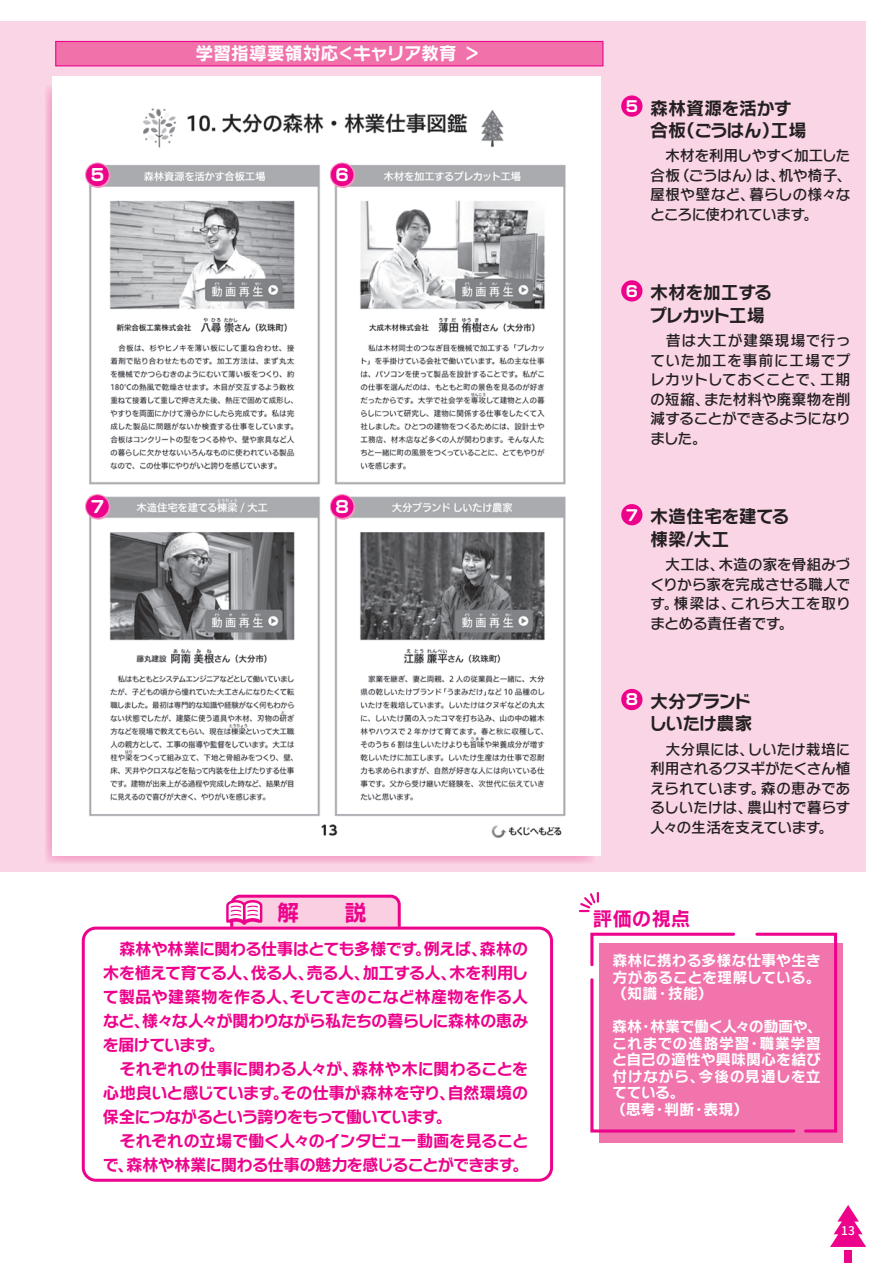
<style>
.page{position:relative;width:893px;height:1263px;background:#fff}
.page>*{position:absolute;margin:0;border:0;box-sizing:border-box;transform-origin:0 0}
.t1{font:22.5px "Rodin NTLG Pro B";color:#ed028c}
.t2{font:19.5px "Rodin NTLG Pro B";color:#ed028c}
.t3{font:18px "Rodin NTLG Pro B";letter-spacing:-.04em;color:#231f20}
.t4{font:18px "Rodin NTLG Pro B";letter-spacing:-.015em;color:#fff}
.t5{font:18px "Rodin NTLG Pro B";letter-spacing:-.02em;color:#231f20}
.t6{font:18px "Rodin NTLG Pro B";letter-spacing:-.085em;color:#231f20}
.t7{font:16.5px/24px "Rodin NTLG Pro B";letter-spacing:-.05em;color:#ed028c;text-align:justify}
.t8{font:700 16.5px "Soft Go Std";color:#fff}
.t9{font:15px/19.5px "Rodin NTLG Pro DB";letter-spacing:-.03em;color:#231f20;text-align:justify}
.t10{font:15px/16.5px "Rodin NTLG Pro B";color:#fff;text-align:justify}
.t11{font:700 15px "Soft Go Std";color:#fff}
.t12{font:500 12px "Source Han Sans JP";color:#fff}
</style>
<div class="page">
<div style="left:0;top:21px;width:865px;height:851px;background:#fad5e5"></div>
<div style="left:600px;top:943px;width:243px;height:200px;background:#f174ad"></div>
<svg style="left:590px;top:932px;width:248px;height:202px"></svg>
<svg style="left:578px;top:891px;width:21px;height:22px"></svg>
<div style="left:45px;top:85px;width:549px;height:778px;background:linear-gradient(to right,#f6b2d1,#f6b4d1)"></div>
<img style="left:52px;top:77px;width:548px;height:779px">
<div style="left:55px;top:41px;width:548px;height:25px;background:#f171ab;border:1px solid #ed028c"></div>
<svg style="left:226px;top:894px;width:175px;height:32px;background:#f7afd4"></svg>
<div style="left:82px;top:926px;width:471px;height:256px;border:3px solid #ed028c;border-radius:13px"></div>
<div style="left:621px;top:95px;width:21px;height:22px;background:#ed028c;border-radius:50%"></div>
<div style="left:621px;top:280px;width:21px;height:21px;background:#ed028c;border-radius:50%"></div>
<div style="left:621px;top:504px;width:21px;height:21px;background:#ed028c;border-radius:50%"></div>
<div style="left:621px;top:689px;width:21px;height:21px;background:#ed028c;border-radius:50%"></div>
<div style="left:86px;top:164px;width:24px;height:23px;background:#f499c2;border-radius:50%"></div>
<div style="left:86px;top:163px;width:25px;height:25px;border:1px solid #f499c2;border-radius:50%"></div>
<div style="left:86px;top:163px;width:23px;height:24px;background:#ed028c;border-radius:50%"></div>
<div style="left:85px;top:162px;width:25px;height:25px;border:1px solid #f499c2;border-radius:50%"></div>
<div style="left:86px;top:495px;width:24px;height:24px;background:#f499c2;border-radius:50%"></div>
<div style="left:86px;top:495px;width:25px;height:25px;border:1px solid #f499c2;border-radius:50%"></div>
<div style="left:86px;top:495px;width:23px;height:23px;background:#ed028c;border-radius:50%"></div>
<div style="left:85px;top:494px;width:25px;height:25px;border:1px solid #f499c2;border-radius:50%"></div>
<div style="left:331px;top:164px;width:24px;height:23px;background:#f499c2;border-radius:50%"></div>
<div style="left:331px;top:163px;width:24px;height:25px;border:1px solid #f499c2;border-radius:50%"></div>
<div style="left:330px;top:163px;width:24px;height:24px;background:#ed028c;border-radius:50%"></div>
<div style="left:330px;top:162px;width:25px;height:25px;border:1px solid #f499c2;border-radius:50%"></div>
<div style="left:331px;top:495px;width:24px;height:25px;border:1px solid #f499c2;border-radius:50%"></div>
<div style="left:330px;top:495px;width:24px;height:23px;background:#ed028c;border-radius:50%"></div>
<div style="left:330px;top:494px;width:25px;height:25px;border:1px solid #f499c2;border-radius:50%"></div>
<svg style="left:830px;top:1205px;width:36px;height:42px"></svg>
<div style="left:844px;top:1250px;width:8px;height:13px;background:#ed028c"></div>
<p class="t8" style="left:91px;top:163px;width:15px">5</p>
<p class="t4" style="left:178px;top:42px;width:305px">　学習指導要領対応＜キャリア教育 ＞</p>
<p class="t8" style="left:335px;top:163px;width:15px">6</p>
<p class="t8" style="left:91px;top:495px;width:15px">7</p>
<p class="t8" style="left:335px;top:495px;width:15px">8</p>
<p class="t1" style="left:277px;top:897px;width:24px">解</p>
<p class="t1" style="left:344px;top:897px;width:24px">説</p>
<p class="t7" style="left:102px;top:936px;width:427px">　森林や林業に関わる仕事はとても多様です。例えば、森林の木を植えて育てる人、伐る人、売る人、加工する人、木を利用して製品や建築物を作る人、そしてきのこなど林産物を作る人など、様々な人々が関わりながら私たちの暮らしに森林の恵みを届けています。</p>
<p class="t7" style="left:103px;top:1056px;width:427px">　それぞれの仕事に関わる人々が、森林や木に関わることを心地良いと感じています。その仕事が森林を守り、自然環境の保全につながるという誇りをもって働いています。</p>
<p class="t7" style="left:102px;top:1128px;width:428px">　それぞれの立場で働く人々のインタビュー動画を見ることで、森林や林業に関わる仕事の魅力を感じることができます。</p>
<p class="t11" style="left:626px;top:96px;width:14px">5</p>
<p class="t5" style="left:650px;top:96px;width:143px">森林資源を活かす</p>
<p class="t3" style="left:650px;top:118px;width:158px">合板（ごうはん）工場</p>
<p class="t9" style="left:650px;top:145px;width:203px">　木材を利用しやすく加工した合板（ごうはん）は、机や椅子、屋根や壁など、暮らしの様々なところに使われています。</p>
<p class="t11" style="left:626px;top:280px;width:14px">6</p>
<p class="t3" style="left:650px;top:280px;width:123px">木材を加工する</p>
<p class="t6" style="left:649px;top:303px;width:117px">プレカット工場</p>
<p class="t9" style="left:650px;top:330px;width:202px">　昔は大工が建築現場で行っていた加工を事前に工場でプレカットしておくことで、工期の短縮、また材料や廃棄物を削減することができるようになりました。</p>
<p class="t11" style="left:626px;top:504px;width:14px">7</p>
<p class="t3" style="left:650px;top:504px;width:141px">木造住宅を建てる</p>
<p class="t3" style="left:650px;top:527px;width:81px">棟梁/大工</p>
<p class="t9" style="left:650px;top:554px;width:202px">　大工は、木造の家を骨組みづくりから家を完成させる職人です。棟梁は、これら大工を取りまとめる責任者です。</p>
<p class="t11" style="left:626px;top:689px;width:14px">8</p>
<p class="t3" style="left:650px;top:689px;width:103px">大分ブランド</p>
<p class="t3" style="left:649px;top:712px;width:105px">しいたけ農家</p>
<p class="t9" style="left:650px;top:739px;width:202px">　大分県には、しいたけ栽培に利用されるクヌギがたくさん植えられています。森の恵みであるしいたけは、農山村で暮らす人々の生活を支えています。</p>
<p class="t2" style="left:593px;top:906px;width:99px">評価の視点</p>
<p class="t10" style="left:612px;top:952px;width:210px">森林に携わる多様な仕事や生き方があることを理解している。（知識・技能）</p>
<p class="t10" style="left:612px;top:1018px;width:211px">森林・林業で働く人々の動画や、これまでの進路学習・職業学習と自己の適性や興味関心を結び付けながら、今後の見通しを立てている。</p>
<p class="t10" style="left:611px;top:1100px;width:138px">（思考・判断・表現）</p>
<p class="t12" style="left:841px;top:1223px;width:15px">13</p>
</div>
